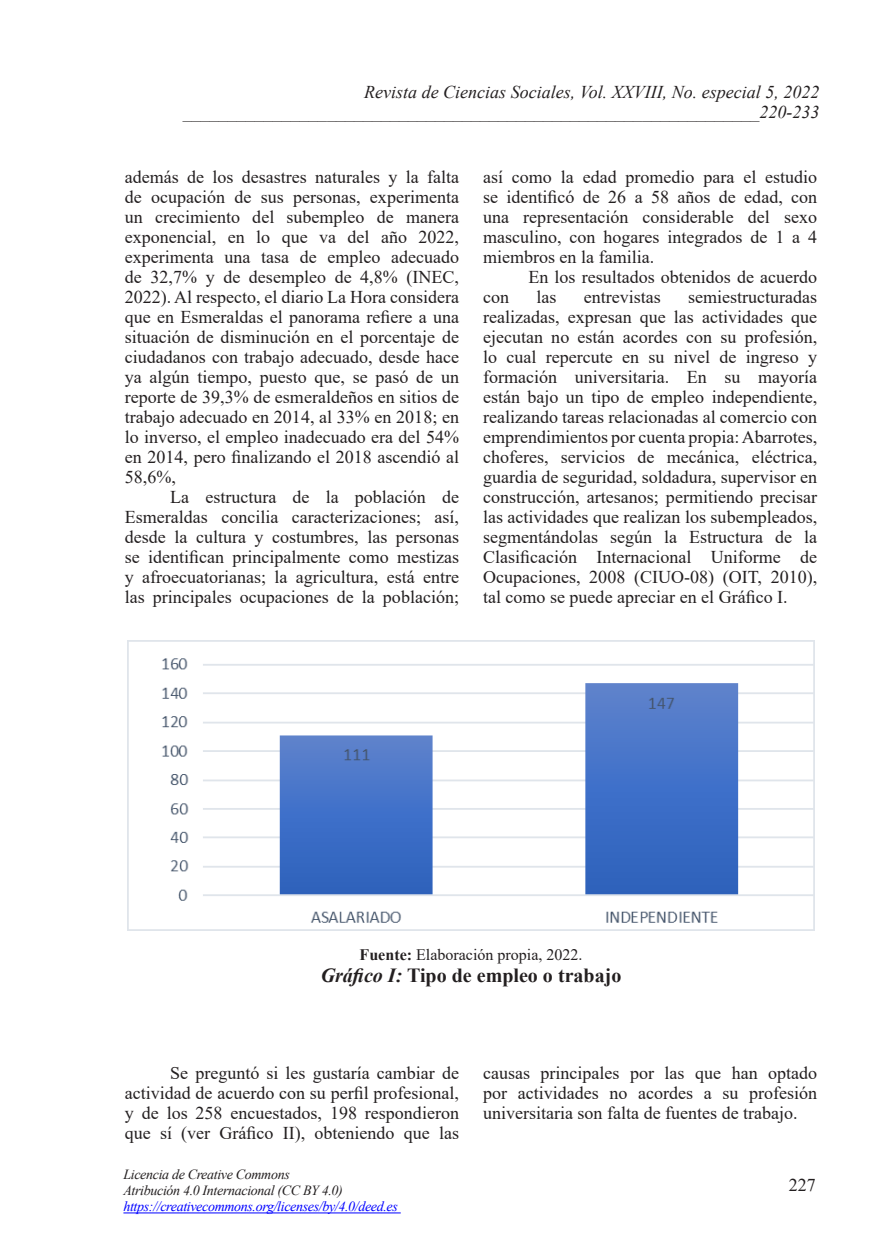
<style>
.page{position:relative;width:874px;height:1259px;background:#fff}
.page>*{position:absolute;margin:0;border:0;box-sizing:border-box;transform-origin:0 0}
.t1{font:700 20px "Times New Roman";color:#231f20}
.t2{font:18px/20px "Times New Roman";color:#231f20;text-align:justify}
.t3{font:italic 18px/20px "Times New Roman";color:#231f20;text-align:right}
.t4{font:16px "Times New Roman";color:#231f20}
.t5{font:italic 14px/16px "Times New Roman";letter-spacing:-.025em;color:#231f20}
.t6{font:italic 14px "Times New Roman";letter-spacing:-.025em;color:#00f}
.s1{font-weight:700}
.s2{font-style:italic}
</style>
<div class="page">
<hr style="left:123px;top:1212px;width:277px;height:1px;background:#00f">
<img style="left:128px;top:641px;width:686px;height:289px">
<p class="t3" style="left:183px;top:81px;width:638px">Revista de Ciencias Sociales, Vol. XXVIII, No. especial 5, 2022 ________________________________________________________________220-233</p>
<p class="t2" style="left:125px;top:166px;width:335px">además de los desastres naturales y la falta de ocupación de sus personas, experimenta un crecimiento del subempleo de manera exponencial, en lo que va del año 2022, experimenta una tasa de empleo adecuado de 32,7% y de desempleo de 4,8% (INEC, 2022). Al respecto, el diario La Hora considera que en Esmeraldas el panorama refiere a una situación de disminución en el porcentaje de ciudadanos con trabajo adecuado, desde hace ya algún tiempo, puesto que, se pasó de un reporte de 39,3% de esmeraldeños en sitios de trabajo adecuado en 2014, al 33% en 2018; en lo inverso, el empleo inadecuado era del 54% en 2014, pero finalizando el 2018 ascendió al 58,6%,</p>
<p class="t2" style="left:125px;top:486px;width:335px;text-indent:45px">La estructura de la población de Esmeraldas concilia caracterizaciones; así, desde la cultura y costumbres, las personas se identifican principalmente como mestizas y afroecuatorianas; la agricultura, está entre las principales ocupaciones de la población;</p>
<p class="t2" style="left:483px;top:166px;width:335px">así como la edad promedio para el estudio se identificó de 26 a 58 años de edad, con una representación considerable del sexo masculino, con hogares integrados de 1 a 4 miembros en la familia.</p>
<p class="t2" style="left:528px;top:266px;width:290px">En los resultados obtenidos de acuerdo</p>
<p class="t2" style="left:483px;top:286px;width:27px">con</p>
<p class="t2" style="left:536px;top:286px;width:21px">las</p>
<p class="t2" style="left:583px;top:286px;width:78px">entrevistas</p>
<p class="t2" style="left:483px;top:286px;width:335px;text-indent:205px">semiestructuradas realizadas, expresan que las actividades que ejecutan no están acordes con su profesión, lo cual repercute en su nivel de ingreso y formación universitaria. En su mayoría están bajo un tipo de empleo independiente, realizando tareas relacionadas al comercio con emprendimientos por cuenta propia: Abarrotes, choferes, servicios de mecánica, eléctrica, guardia de seguridad, soldadura, supervisor en construcción, artesanos; permitiendo precisar las actividades que realizan los subempleados, segmentándolas según la Estructura de la Clasificación Internacional Uniforme de Ocupaciones, 2008 (CIUO-08) (OIT, 2010), tal como se puede apreciar en el Gráfico I.</p>
<p class="t4" style="left:359px;top:943px;width:224px"><span class="s1">Fuente:</span> Elaboración propia, 2022.</p>
<p class="t1" style="left:320px;top:961px;width:302px"><span class="s2">Gráfico I:</span> Tipo de empleo o trabajo</p>
<p class="t2" style="left:125px;top:1062px;width:335px;text-indent:45px">Se preguntó si les gustaría cambiar de actividad de acuerdo con su perfil profesional, y de los 258 encuestados, 198 respondieron que sí (ver Gráfico II), obteniendo que las</p>
<p class="t2" style="left:483px;top:1062px;width:335px">causas principales por las que han optado por actividades no acordes a su profesión universitaria son falta de fuentes de trabajo.</p>
<p class="t5" style="left:123px;top:1166px;width:221px">Licencia de Creative Commons<br>Atribución 4.0 Internacional (CC BY 4.0)</p>
<p class="t6" style="left:123px;top:1197px;width:276px">https://creativecommons.org/licenses/by/4.0/deed.es</p>
<p class="t2" style="left:788px;top:1174px;width:28px">227</p>
</div>
